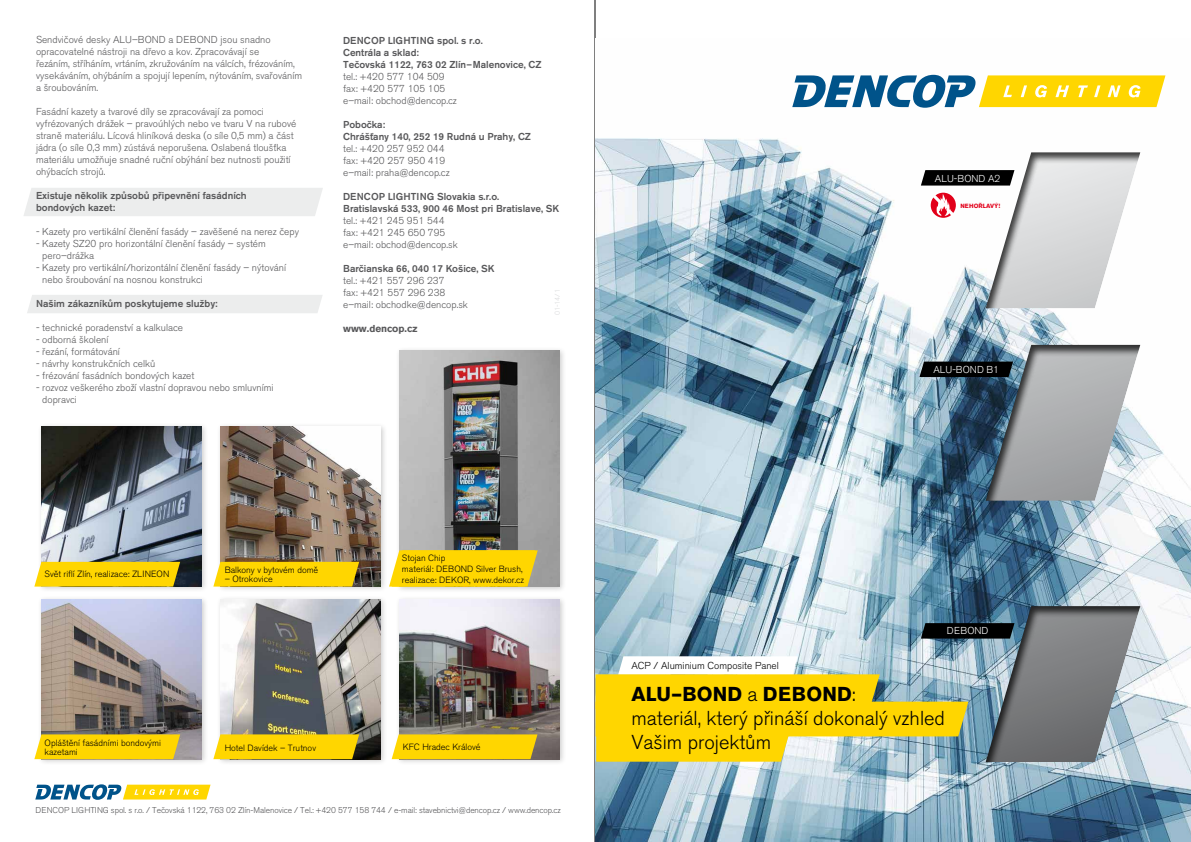
<style>
.page{position:relative;width:1191px;height:842px;background:#fff}
.page>*{position:absolute;margin:0;border:0;box-sizing:border-box;transform-origin:0 0}
.t1{font:300 20px/24px "Akzidenz Grotesk BECE";color:#000}
.t2{font:300 10px/12px "Akzidenz Grotesk BECE";color:#58585a}
.t3{font:500 10px/12px "Akzidenz Grotesk BECE";color:#58585a}
.t4{font:300 10px "Akzidenz Grotesk BECE";color:#000}
.t5{font:300 10px "Akzidenz Grotesk BECE";color:#fff}
.t6{font:700 10px "Akzidenz Grotesk BECE";color:#58585a}
.t7{font:300 9px/10.8px "Akzidenz Grotesk BECE";color:#000}
.t8{font:300 8.4px "Akzidenz Grotesk BECE";letter-spacing:-.01em;color:#58585a}
.t9{font:700 6.1px "Akzidenz Grotesk BECE";color:#e2001a}
.s1{font-weight:700}
</style>
<div class="page">
<hr style="left:595px;top:0;width:1px;height:842px;background:#000">
<div style="left:27px;top:295px;width:296px;height:18px;background:#eceded"></div>
<div style="left:24px;top:188px;width:299px;height:28px;background:#eceded"></div>
<div style="left:37px;top:595px;width:171px;height:171px;background:#000;opacity:.2"></div>
<img style="left:41px;top:599px;width:160px;height:160px">
<div style="left:216px;top:595px;width:171px;height:171px;background:#000;opacity:.2"></div>
<img style="left:220px;top:599px;width:160px;height:160px">
<div style="left:216px;top:422px;width:171px;height:171px;background:#000;opacity:.2"></div>
<img style="left:220px;top:426px;width:160px;height:160px">
<div style="left:37px;top:422px;width:171px;height:171px;background:#000;opacity:.2"></div>
<img style="left:41px;top:426px;width:160px;height:160px">
<div style="left:395px;top:595px;width:171px;height:171px;background:#000;opacity:.2"></div>
<img style="left:399px;top:599px;width:160px;height:160px">
<div style="left:395px;top:346px;width:171px;height:247px;background:#000;opacity:.2"></div>
<img style="left:399px;top:350px;width:160px;height:236px">
<svg style="left:389px;top:550px;width:149px;height:37px"></svg>
<svg style="left:392px;top:734px;width:145px;height:25px"></svg>
<svg style="left:213px;top:562px;width:146px;height:25px"></svg>
<svg style="left:213px;top:734px;width:146px;height:25px"></svg>
<svg style="left:34px;top:562px;width:146px;height:25px"></svg>
<svg style="left:34px;top:734px;width:146px;height:25px"></svg>
<img style="left:595px;top:39px;width:596px;height:803px">
<svg style="left:792px;top:75px;width:373px;height:33px"></svg>
<svg style="left:35px;top:784px;width:175px;height:16px"></svg>
<svg style="left:919px;top:345px;width:66px;height:156px"></svg>
<div style="left:985px;top:343px;width:156px;height:158px;background:#000;opacity:.75"></div>
<svg style="left:595px;top:606px;width:390px;height:156px"></svg>
<div style="left:985px;top:604px;width:156px;height:158px;background:#000;opacity:.75"></div>
<svg style="left:921px;top:152px;width:219px;height:156px"></svg>
<p class="t2" style="left:36px;top:34px;width:268px">Sendvičové desky ALU–BOND a DEBOND jsou snadno opracovatelné nástroji na dřevo a kov. Zpracovávají se<br>řezáním, stříháním, vrtáním, zkružováním na válcích, frézováním, vysekáváním, ohýbáním a spojují lepením, nýtováním, svařováním a šroubováním.</p>
<p class="t2" style="left:36px;top:106px;width:262px">Fasádní kazety a tvarové díly se zpracovávají za pomoci vyfrézovaných drážek – pravoúhlých nebo ve tvaru V na rubové straně materiálu. Lícová hliníková deska (o síle 0,5 mm) a část jádra (o síle 0,3 mm) zústává neporušena. Oslabená tloušťka materiálu umožňuje snadné ruční obýhání bez nutnosti použití ohýbacích strojů.</p>
<p class="t3" style="left:36px;top:190px;width:212px">Existuje několik způsobů připevnění fasádních bondových kazet:</p>
<p class="t2" style="left:36px;top:226px;width:264px">- Kazety pro vertikální členění fasády – zavěšené na nerez čepy</p>
<p class="t2" style="left:42px;top:238px;width:225px;text-indent:-6px">- Kazety SZ20 pro horizontální členění fasády – systém pero–drážka</p>
<p class="t2" style="left:42px;top:262px;width:245px;text-indent:-6px">- Kazety pro vertikální/horizontální členění fasády – nýtování nebo šroubování na nosnou konstrukci</p>
<p class="t3" style="left:36px;top:298px;width:183px">Našim zákazníkům poskytujeme služby:</p>
<p class="t2" style="left:36px;top:322px;width:149px">- technické poradenství a kalkulace</p>
<p class="t2" style="left:36px;top:334px;width:74px">- odborná školení</p>
<p class="t2" style="left:36px;top:346px;width:85px">- řezání, formátování</p>
<p class="t2" style="left:36px;top:358px;width:121px">- návrhy konstrukčních celků</p>
<p class="t2" style="left:36px;top:370px;width:160px">- frézování fasádních bondových kazet</p>
<p class="t2" style="left:42px;top:382px;width:233px;text-indent:-6px">- rozvoz veškerého zboží vlastní dopravou nebo smluvními dopravci</p>
<p class="t3" style="left:343px;top:34px;width:200px">DENCOP LIGHTING spol. s r.o.<br>Centrála a sklad:<br>Tečovská 1122, 763 02 Zlín–Malenovice, CZ</p>
<p class="t2" style="left:343px;top:70px;width:115px">tel.: +420 577 104 509 fax: +420 577 105 105 e–mail: obchod@dencop.cz</p>
<p class="t3" style="left:343px;top:118px;width:189px">Pobočka:<br>Chrášťany 140, 252 19 Rudná u Prahy, CZ</p>
<p class="t2" style="left:343px;top:142px;width:108px">tel.: +420 257 952 044 fax: +420 257 950 419 e–mail: praha@dencop.cz</p>
<p class="t3" style="left:343px;top:190px;width:218px">DENCOP LIGHTING Slovakia s.r.o.<br>Bratislavská 533, 900 46 Most pri Bratislave, SK</p>
<p class="t2" style="left:343px;top:214px;width:116px">tel.: +421 245 951 544 fax: +421 245 650 795 e–mail: obchod@dencop.sk</p>
<p class="t3" style="left:343px;top:262px;width:153px">Barčianska 66, 040 17 Košice, SK</p>
<p class="t2" style="left:343px;top:274px;width:126px">tel.: +421 557 296 237<br>fax: +421 557 296 238 e–mail: obchodke@dencop.sk</p>
<p class="t6" style="left:343px;top:322px;width:76px">www.dencop.cz</p>
<p class="t7" style="left:45px;top:569px;width:126px">Svět riflí Zlín, realizace: ZLINEON</p>
<p class="t7" style="left:225px;top:565px;width:95px">Balkony v bytovém domě</p>
<p class="t7" style="left:225px;top:574px;width:50px">– Otrokovice</p>
<p class="t7" style="left:402px;top:553px;width:124px">Stojan Chip<br>materiál: DEBOND Silver Brush, realizace: DEKOR, www.dekor.cz</p>
<p class="t7" style="left:45px;top:739px;width:118px;line-height:9px">Opláštění fasádními bondovými kazetami</p>
<p class="t7" style="left:225px;top:742px;width:93px">Hotel Davídek – Trutnov</p>
<p class="t7" style="left:403px;top:742px;width:79px">KFC Hradec Králové</p>
<p class="t8" style="left:35px;top:805px;width:527px">DENCOP LIGHTING spol. s r.o. / Tečovská 1122, 763 02 Zlín-Malenovice / Tel.: +420 577 158 744 / e-mail: stavebnictvi@dencop.cz / www.dencop.cz</p>
<p class="t5" style="left:935px;top:172px;width:67px">ALU-BOND A2</p>
<p class="t9" style="left:960px;top:202px;width:41px">NEHOŘLAVÝ!</p>
<p class="t5" style="left:933px;top:364px;width:67px">ALU-BOND B1</p>
<p class="t4" style="left:631px;top:660px;width:149px">ACP / Aluminium Composite Panel</p>
<p class="t5" style="left:947px;top:625px;width:43px">DEBOND</p>
<h1 class="t1" style="left:631px;top:683px;width:315px"><span class="s1">ALU–BOND</span> a <span class="s1">DEBOND</span>:<br>materiál, který přináší dokonalý vzhled<br>Vašim projektům</h1>
</div>
